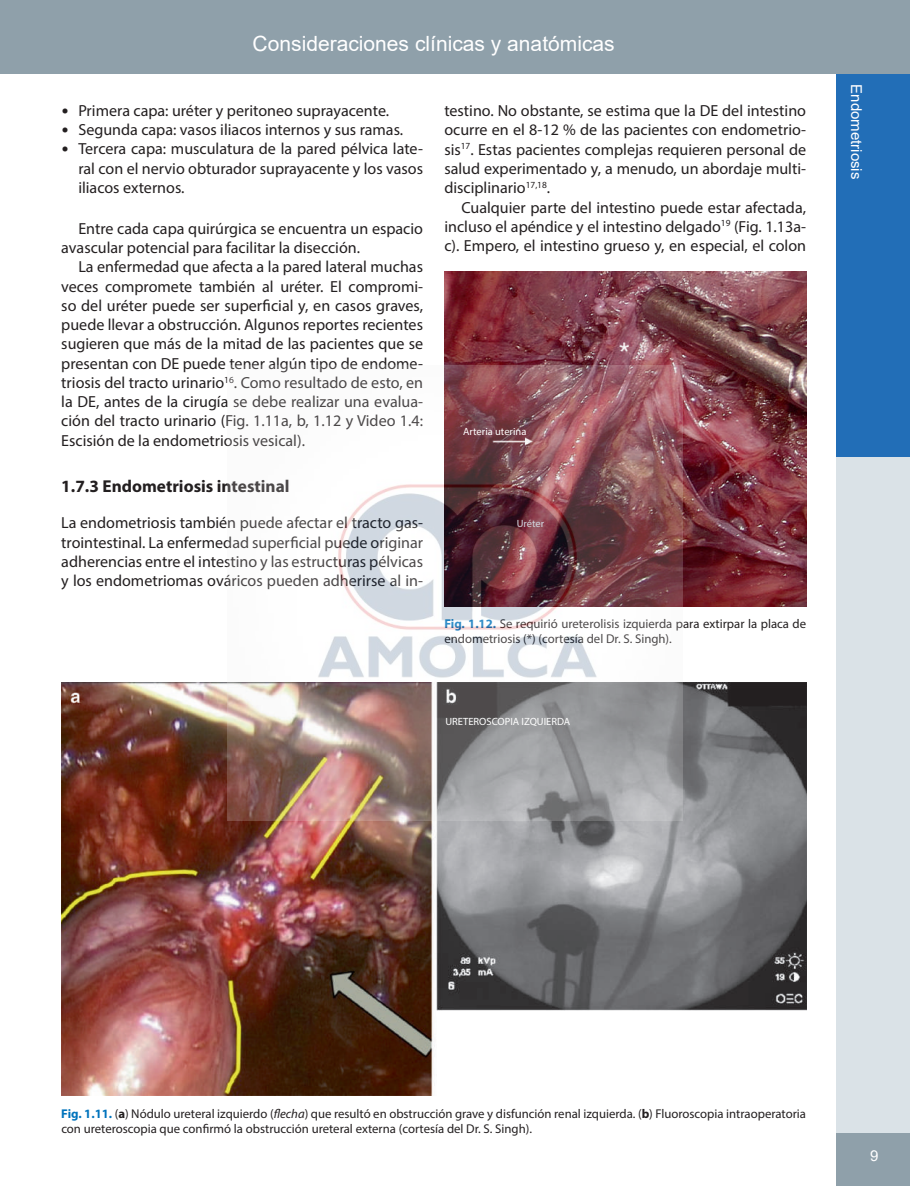
<style>
.page{position:relative;width:910px;height:1186px;background:#fff}
.page>*{position:absolute;margin:0;border:0;box-sizing:border-box;transform-origin:0 0}
.t1{font:21px "Arial";color:#fff}
.t2{font:700 17.25px "Myriad Pro";color:#231f20}
.t3{font:16.05px/19.2px "Myriad Pro";color:#231f20;text-align:justify}
.t4{font:15px "Arial";color:#fff}
.t5{font:12.75px/15px "Myriad Pro";color:#231f20}
.t6{font:10.5px "Myriad Pro";color:#fff}
.s1{font-family:"Calibri"}
.s2{font-weight:700;color:#0073bc}
.s3{font-weight:700}
.s4{font-style:italic}
</style>
<div class="page">
<div style="left:0;top:0;width:909px;height:74px;background:#8fa0aa"></div>
<div style="left:835px;top:74px;width:74px;height:383px;background:#226eb7"></div>
<div style="left:835px;top:457px;width:74px;height:676px;background:#dae2e7"></div>
<div style="left:835px;top:1133px;width:74px;height:53px;background:#8fa0aa"></div>
<img style="left:444px;top:272px;width:361px;height:334px">
<img style="left:61px;top:682px;width:744px;height:413px">
<img style="left:227px;top:366px;width:455px;height:454px">
<h1 class="t1" style="left:252px;top:30px;width:363px">Consideraciones clínicas y anatómicas</h1>
<p class="t3" style="left:61px;top:101px;width:329px"><span class="s1">•</span> Primera capa: uréter y peritoneo suprayacente.</p>
<p class="t3" style="left:61px;top:120px;width:343px"><span class="s1">•</span> Segunda capa: vasos iliacos internos y sus ramas.</p>
<p class="t3" style="left:78px;top:139px;width:346px;text-indent:-17px"><span class="s1">•</span> Tercera capa: musculatura de la pared pélvica late&shy;ral con el nervio obturador suprayacente y los vasos iliacos externos.</p>
<p class="t3" style="left:61px;top:218px;width:363px;text-indent:17px">Entre cada capa quirúrgica se encuentra un espacio avascular potencial para facilitar la disección.</p>
<p class="t3" style="left:61px;top:257px;width:363px;text-indent:17px">La enfermedad que afecta a la pared lateral muchas veces compromete también al uréter. El compromi&shy;so del uréter puede ser superficial y, en casos graves, puede llevar a obstrucción. Algunos reportes recientes sugieren que más de la mitad de las pacientes que se presentan con DE puede tener algún tipo de endome&shy;triosis del tracto urinario<sup>16</sup>. Como resultado de esto, en la DE, antes de la cirugía se debe realizar una evalua&shy;ción del tracto urinario (Fig. 1.11a, b, 1.12 y Video 1.4:<br>Escisión de la endometriosis vesical).</p>
<p class="t2" style="left:61px;top:475px;width:230px">1.7.3 Endometriosis intestinal</p>
<p class="t3" style="left:61px;top:513px;width:363px">La endometriosis también puede afectar el tracto gas&shy;trointestinal. La enfermedad superficial puede originar adherencias entre el intestino y las estructuras pélvicas y los endometriomas ováricos pueden adherirse al in-</p>
<p class="t3" style="left:444px;top:101px;width:363px">testino. No obstante, se estima que la DE del intestino ocurre en el 8-12 % de las pacientes con endometrio&shy;sis<sup>17</sup>. Estas pacientes complejas requieren personal de salud experimentado y, a menudo, un abordaje multi&shy;disciplinario<sup>17,18</sup>.</p>
<p class="t3" style="left:444px;top:197px;width:363px;text-indent:17px">Cualquier parte del intestino puede estar afectada, incluso el apéndice y el intestino delgado<sup>19</sup> (Fig. 1.13a&shy;c). Empero, el intestino grueso y, en especial, el colon</p>
<p class="t6" style="left:463px;top:424px;width:65px">Arteria uterina</p>
<p class="t6" style="left:516px;top:517px;width:29px">Uréter</p>
<p class="t5" style="left:444px;top:616px;width:363px"><span class="s2">Fig. 1.12.</span> Se requirió ureterolisis izquierda para extirpar la placa de endometriosis (*) (cortesía del Dr. S. Singh).</p>
<p class="t6" style="left:445px;top:715px;width:126px">URETEROSCOPIA IZQUIERDA</p>
<p class="t4" style="left:866px;top:84px;width:97px;rotate:90deg">Endometriosis</p>
<p class="t5" style="left:61px;top:1105px;width:746px"><span class="s2">Fig. 1.11.</span> (<span class="s3">a</span>) Nódulo ureteral izquierdo (<span class="s4">flecha</span>) que resultó en obstrucción grave y disfunción renal izquierda. (<span class="s3">b</span>) Fluoroscopia intraoperatoria con ureteroscopia que confirmó la obstrucción ureteral externa (cortesía del Dr. S. Singh).</p>
<p class="t4" style="left:869px;top:1145px;width:10px">9</p>
</div>
